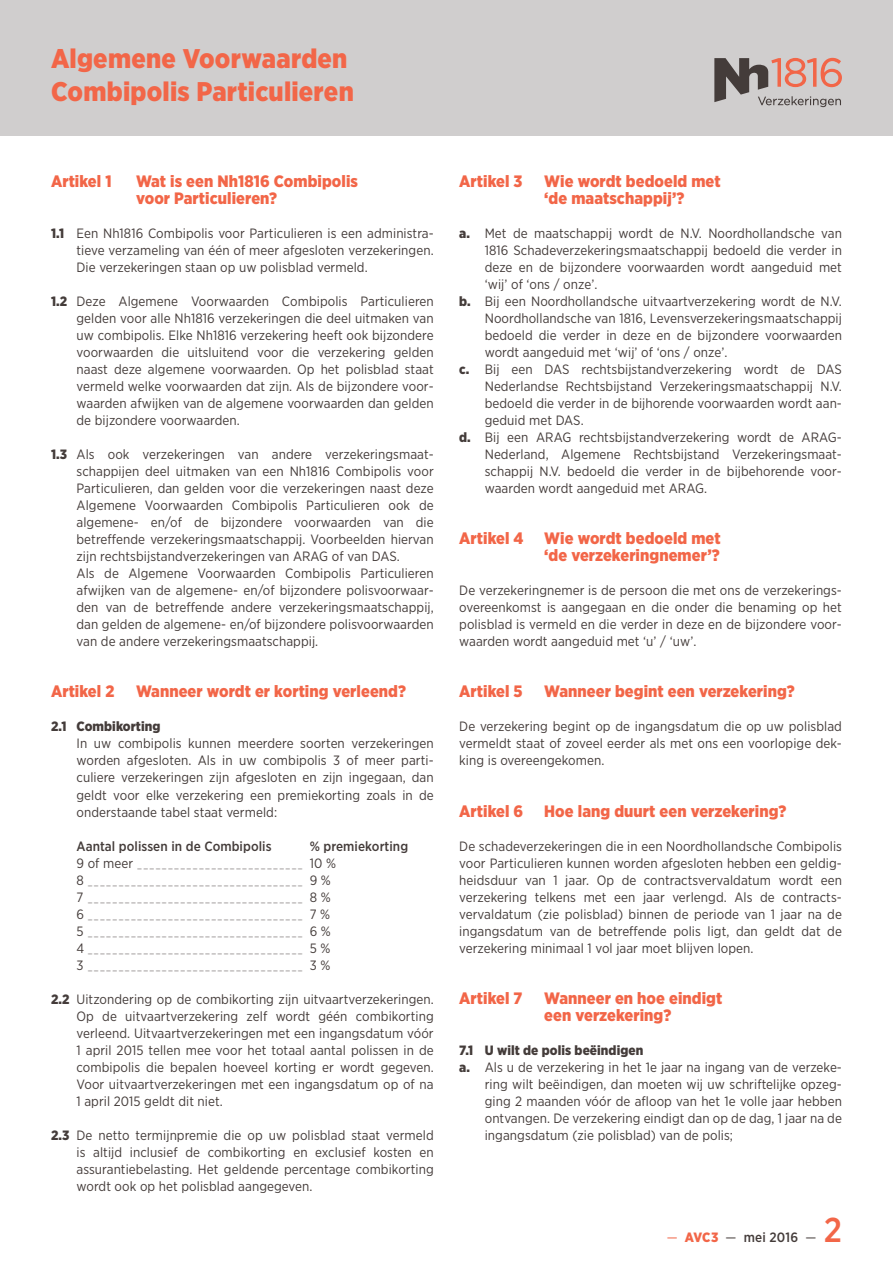
<style>
.page{position:relative;width:893px;height:1263px;background:#fff}
.page>*{position:absolute;margin:0;border:0;box-sizing:border-box;transform-origin:0 0}
.t1{font:500 34.5px "Gotham Narrow";color:#f26648}
.t2{font:900 27px/33px "Gotham Narrow";letter-spacing:.01em;color:#f26648}
.t3{font:900 16.5px/17px "Gotham Narrow";letter-spacing:.005em;color:#f26648}
.t4{font:13.5px/17px "Gotham Narrow";letter-spacing:.005em;color:#443c3a;text-align:justify}
.t5{font:500 13.5px "Gotham Narrow";letter-spacing:.005em;color:#443c3a}
.t6{font:900 13.5px "Gotham Narrow";letter-spacing:.005em;color:#443c3a}
.t7{font:7.5px "Gotham Narrow";color:#443c3a}
.s1{font-weight:900}
.s2{font-size:13.5px}
.s3{font-weight:400;color:#f26648}
.s4{font-weight:900;color:#f26648}
.s5{font-weight:400}
</style>
<div class="page">
<div style="left:0;top:0;width:893px;height:136px;background:#d0cece"></div>
<svg style="left:714px;top:58px;width:128px;height:49px"></svg>
<h2 class="t2" style="left:51px;top:41px;width:304px">Algemene Voorwaarden<br>Combipolis Particulieren</h2>
<p class="t3" style="left:51px;top:173px;width:62px">Artikel 1</p>
<p class="t3" style="left:136px;top:173px;width:223px">Wat is een Nh1816 Combipolis voor Particulieren?</p>
<p class="t4" style="left:77px;top:225px;width:359px;text-indent:-26px"><span class="s1">1.1</span> Een Nh1816 Combipolis voor Particulieren is een administra&shy;tieve verzameling van één of meer afgesloten verzekeringen.<br>Die verzekeringen staan op uw polisblad vermeld.</p>
<p class="t4" style="left:77px;top:293px;width:359px;text-indent:-26px"><span class="s1">1.2</span> Deze Algemene Voorwaarden Combipolis Particulieren gelden voor alle Nh1816 verzekeringen die deel uitmaken van uw combipolis. Elke Nh1816 verzekering heeft ook bijzondere voorwaarden die uitsluitend voor die verzekering gelden naast deze algemene voorwaarden. Op het polisblad staat vermeld welke voorwaarden dat zijn. Als de bijzondere voor&shy;waarden afwijken van de algemene voorwaarden dan gelden de bijzondere voorwaarden.</p>
<p class="t4" style="left:77px;top:446px;width:359px;text-align:left;text-indent:-26px"><span class="s1">1.3</span> Als ook verzekeringen van andere verzekeringsmaat&shy;schappijen deel uitmaken van een Nh1816 Combipolis voor Particulieren, dan gelden voor die verzekeringen naast deze Algemene Voorwaarden Combipolis Particulieren ook de algemene- en/of de bijzondere voorwaarden van die betreffende verzekeringsmaatschappij. Voorbeelden hiervan zijn rechtsbijstandverzekeringen van ARAG of van DAS.<br>Als de Algemene Voorwaarden Combipolis Particulieren afwijken van de algemene- en/of bijzondere polisvoorwaar&shy;den van de betreffende andere verzekeringsmaatschappij, dan gelden de algemene- en/of bijzondere polisvoorwaarden van de andere verzekeringsmaatschappij.</p>
<p class="t3" style="left:51px;top:683px;width:65px">Artikel 2</p>
<p class="t3" style="left:136px;top:683px;width:271px">Wanneer wordt er korting verleend?</p>
<p class="t6" style="left:51px;top:718px;width:111px">2.1 Combikorting</p>
<p class="t4" style="left:77px;top:735px;width:359px">In uw combipolis kunnen meerdere soorten verzekeringen worden afgesloten. Als in uw combipolis 3 of meer parti&shy;culiere verzekeringen zijn afgesloten en zijn ingegaan, dan geldt voor elke verzekering een premiekorting zoals in de onderstaande tabel staat vermeld:</p>
<p class="t5" style="left:77px;top:837px;width:197px">Aantal polissen in de Combipolis</p>
<p class="t5" style="left:310px;top:837px;width:100px">% premiekorting</p>
<p class="t7" style="left:77px;top:860px;width:261px"><span class="s2">9 of meer</span> _ _ _ _ _ _ _ _ _ _ _ _ _ _ _ _ _ _ _ _ _ _ _ _ _ _ _ <span class="s2">10 %</span></p>
<p class="t7" style="left:77px;top:877px;width:256px"><span class="s2">8</span> _ _ _ _ _ _ _ _ _ _ _ _ _ _ _ _ _ _ _ _ _ _ _ _ _ _ _ _ _ _ _ _ _ _ _ <span class="s2">9 %</span></p>
<p class="t7" style="left:77px;top:894px;width:256px"><span class="s2">7</span> _ _ _ _ _ _ _ _ _ _ _ _ _ _ _ _ _ _ _ _ _ _ _ _ _ _ _ _ _ _ _ _ _ _ _ <span class="s2">8 %</span></p>
<p class="t7" style="left:77px;top:911px;width:255px"><span class="s2">6</span> _ _ _ _ _ _ _ _ _ _ _ _ _ _ _ _ _ _ _ _ _ _ _ _ _ _ _ _ _ _ _ _ _ _ _ <span class="s2">7 %</span></p>
<p class="t7" style="left:77px;top:928px;width:256px"><span class="s2">5</span> _ _ _ _ _ _ _ _ _ _ _ _ _ _ _ _ _ _ _ _ _ _ _ _ _ _ _ _ _ _ _ _ _ _ _ <span class="s2">6 %</span></p>
<p class="t7" style="left:77px;top:945px;width:255px"><span class="s2">4</span> _ _ _ _ _ _ _ _ _ _ _ _ _ _ _ _ _ _ _ _ _ _ _ _ _ _ _ _ _ _ _ _ _ _ _ <span class="s2">5 %</span></p>
<p class="t7" style="left:77px;top:962px;width:255px"><span class="s2">3</span> _ _ _ _ _ _ _ _ _ _ _ _ _ _ _ _ _ _ _ _ _ _ _ _ _ _ _ _ _ _ _ _ _ _ _ <span class="s2">3 %</span></p>
<p class="t4" style="left:77px;top:990px;width:359px;text-indent:-26px"><span class="s1">2.2</span> Uitzondering op de combikorting zijn uitvaartverzekeringen.<br>Op de uitvaartverzekering zelf wordt géén combikorting verleend. Uitvaartverzekeringen met een ingangsdatum vóór 1 april 2015 tellen mee voor het totaal aantal polissen in de combipolis die bepalen hoeveel korting er wordt gegeven.<br>Voor uitvaartverzekeringen met een ingangsdatum op of na 1 april 2015 geldt dit niet.</p>
<p class="t4" style="left:77px;top:1126px;width:359px;text-indent:-26px"><span class="s1">2.3</span> De netto termijnpremie die op uw polisblad staat vermeld is altijd inclusief de combikorting en exclusief kosten en assurantiebelasting. Het geldende percentage combikorting wordt ook op het polisblad aangegeven.</p>
<p class="t3" style="left:459px;top:173px;width:65px">Artikel 3</p>
<p class="t3" style="left:544px;top:173px;width:178px">Wie wordt bedoeld met ‘de maatschappij’?</p>
<p class="t4" style="left:459px;top:225px;width:384px"><span class="s1">a.</span> Met de maatschappij wordt de N.V. Noordhollandsche van</p>
<p class="t4" style="left:485px;top:242px;width:359px">1816 Schadeverzekeringsmaatschappij bedoeld die verder in</p>
<p class="t4" style="left:485px;top:259px;width:359px">deze en de bijzondere voorwaarden wordt aangeduid met</p>
<p class="t4" style="left:485px;top:276px;width:114px">‘wij’ of ‘ons / onze’.</p>
<p class="t4" style="left:459px;top:293px;width:384px"><span class="s1">b.</span> Bij een Noordhollandsche uitvaartverzekering wordt de N.V.</p>
<p class="t4" style="left:485px;top:310px;width:359px">Noordhollandsche van 1816, Levensverzekeringsmaatschappij</p>
<p class="t4" style="left:485px;top:327px;width:359px">bedoeld die verder in deze en de bijzondere voorwaarden</p>
<p class="t4" style="left:485px;top:344px;width:244px">wordt aangeduid met ‘wij’ of ‘ons / onze’.</p>
<p class="t4" style="left:459px;top:361px;width:384px"><span class="s1">c.</span> Bij een DAS rechtsbijstandverzekering wordt de DAS</p>
<p class="t4" style="left:485px;top:378px;width:359px">Nederlandse Rechtsbijstand Verzekeringsmaatschappij N.V.</p>
<p class="t4" style="left:485px;top:395px;width:359px">bedoeld die verder in de bijhorende voorwaarden wordt aan-</p>
<p class="t4" style="left:485px;top:412px;width:100px">geduid met DAS.</p>
<p class="t4" style="left:459px;top:429px;width:384px"><span class="s1">d.</span> Bij een ARAG rechtsbijstandverzekering wordt de ARAG-</p>
<p class="t4" style="left:485px;top:446px;width:359px">Nederland, Algemene Rechtsbijstand Verzekeringsmaat-</p>
<p class="t4" style="left:485px;top:463px;width:359px">schappij N.V. bedoeld die verder in de bijbehorende voor-</p>
<p class="t4" style="left:485px;top:480px;width:224px">waarden wordt aangeduid met ARAG.</p>
<p class="t3" style="left:459px;top:530px;width:66px">Artikel 4</p>
<p class="t3" style="left:544px;top:530px;width:178px">Wie wordt bedoeld met ‘de verzekeringnemer’?</p>
<p class="t4" style="left:459px;top:582px;width:384px">De verzekeringnemer is de persoon die met ons de verzekerings&shy;overeenkomst is aangegaan en die onder die benaming op het polisblad is vermeld en die verder in deze en de bijzondere voor&shy;waarden wordt aangeduid met ‘u’ / ‘uw’.</p>
<p class="t3" style="left:459px;top:683px;width:65px">Artikel 5</p>
<p class="t3" style="left:544px;top:683px;width:252px">Wanneer begint een verzekering?</p>
<p class="t4" style="left:459px;top:718px;width:384px">De verzekering begint op de ingangsdatum die op uw polisblad vermeldt staat of zoveel eerder als met ons een voorlopige dek&shy;king is overeengekomen.</p>
<p class="t3" style="left:459px;top:802px;width:66px">Artikel 6</p>
<p class="t3" style="left:544px;top:802px;width:244px">Hoe lang duurt een verzekering?</p>
<p class="t4" style="left:459px;top:837px;width:384px">De schadeverzekeringen die in een Noordhollandsche Combipolis voor Particulieren kunnen worden afgesloten hebben een geldig&shy;heidsduur van 1 jaar. Op de contractsvervaldatum wordt een verzekering telkens met een jaar verlengd. Als de contracts&shy;vervaldatum (zie polisblad) binnen de periode van 1 jaar na de ingangsdatum van de betreffende polis ligt, dan geldt dat de verzekering minimaal 1 vol jaar moet blijven lopen.</p>
<p class="t3" style="left:459px;top:989px;width:65px">Artikel 7</p>
<p class="t3" style="left:544px;top:989px;width:180px">Wanneer en hoe eindigt een verzekering?</p>
<p class="t6" style="left:459px;top:1041px;width:186px">7.1 U wilt de polis beëindigen</p>
<p class="t4" style="left:459px;top:1058px;width:384px"><span class="s1">a.</span> Als u de verzekering in het 1e jaar na ingang van de verzeke-</p>
<p class="t4" style="left:485px;top:1075px;width:359px">ring wilt beëindigen, dan moeten wij uw schriftelijke opzeg-</p>
<p class="t4" style="left:485px;top:1092px;width:359px">ging 2 maanden vóór de afloop van het 1e volle jaar hebben</p>
<p class="t4" style="left:485px;top:1109px;width:359px">ontvangen. De verzekering eindigt dan op de dag, 1 jaar na de</p>
<p class="t4" style="left:485px;top:1126px;width:250px">ingangsdatum (zie polisblad) van de polis;</p>
<p class="t5" style="left:667px;top:1228px;width:151px"><span class="s3">—</span> <span class="s4">AVC3</span> <span class="s5">—</span> mei 2016 <span class="s5">—</span></p>
<h1 class="t1" style="left:824px;top:1208px;width:20px">2</h1>
</div>
